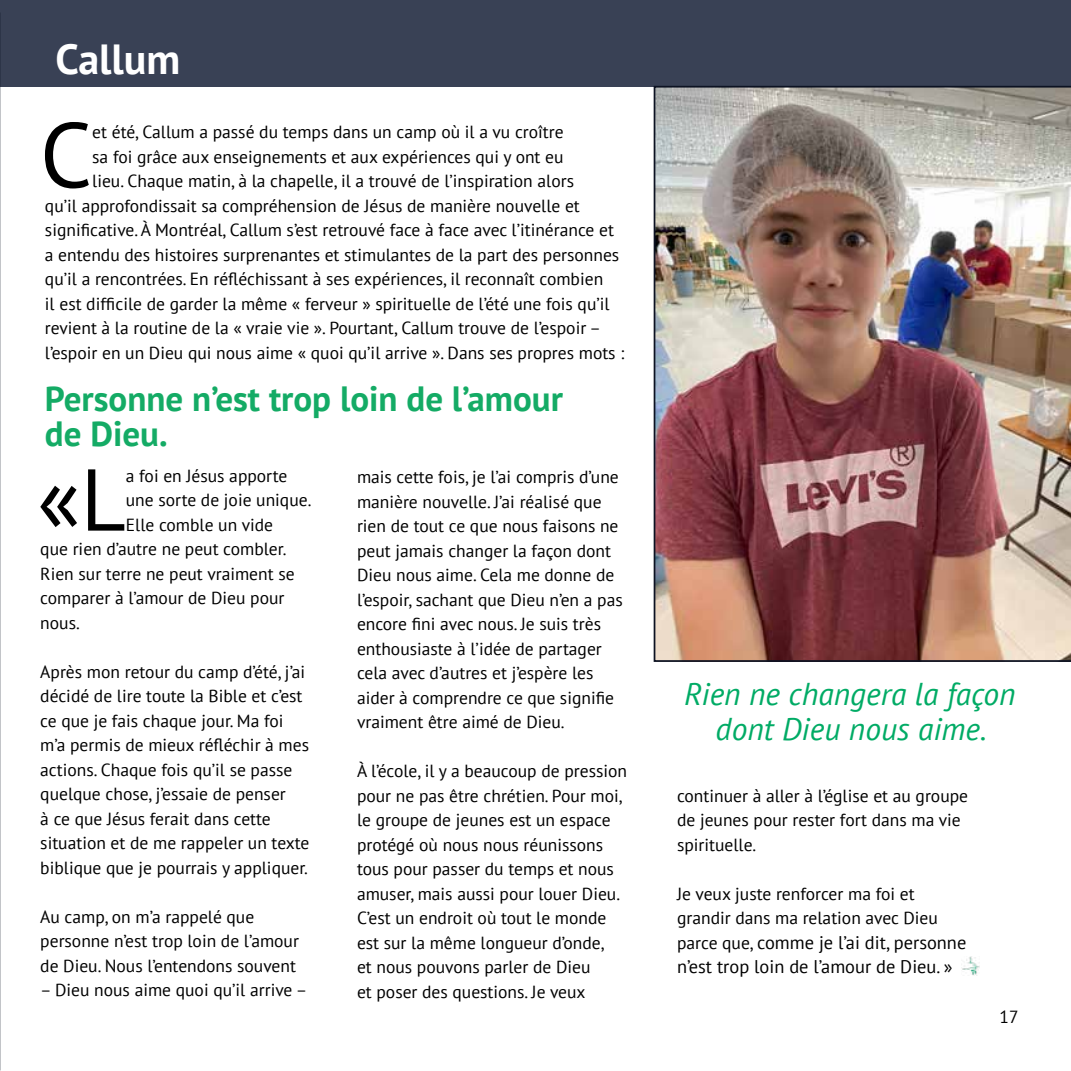
<style>
.page{position:relative;width:1071px;height:1071px;background:#fff}
.page>*{position:absolute;margin:0;border:0;box-sizing:border-box;transform-origin:0 0}
.t1{font:91.88px "PT Sans";color:#000}
.t2{font:700 42px "PT Sans";color:#fff}
.t3{font:700 35px/35px "PT Sans";color:#14ab65}
.t4{font:italic 31.5px/35px "PT Sans";color:#00ab65;text-align:center}
.t5{font:18.38px/24.5px "PT Sans";color:#000}
.t6{font:17.5px/24.5px "PT Sans";color:#000}
.s1{font-size:87.5px}
.s2{font-size:17.5px}
</style>
<div class="page">
<div style="left:0;top:0;width:1071px;height:87px;background:#394155"></div>
<img style="left:0;top:13px;width:1px;height:700px">
<img style="left:962px;top:956px;width:18px;height:20px">
<img style="left:654px;top:86px;width:417px;height:576px">
<h2 class="t2" style="left:55px;top:31px;width:126px">Callum</h2>
<h1 class="t1" style="left:40px;top:96px;width:54px">C</h1>
<p class="t6" style="left:92px;top:120px;width:473px">et été, Callum a passé du temps dans un camp où il a vu croître</p>
<p class="t6" style="left:92px;top:144px;width:473px">sa foi grâce aux enseignements et aux expériences qui y ont eu</p>
<p class="t6" style="left:92px;top:169px;width:483px">lieu. Chaque matin, à la chapelle, il a trouvé de l’inspiration alors</p>
<p class="t6" style="left:45px;top:193px;width:536px">qu’il approfondissait sa compréhension de Jésus de manière nouvelle et</p>
<p class="t6" style="left:45px;top:218px;width:570px">significative. À Montréal, Callum s’est retrouvé face à face avec l’itinérance et</p>
<p class="t6" style="left:45px;top:242px;width:576px">a entendu des histoires surprenantes et stimulantes de la part des personnes</p>
<p class="t6" style="left:45px;top:267px;width:560px">qu’il a rencontrées. En réfléchissant à ses expériences, il reconnaît combien</p>
<p class="t6" style="left:45px;top:291px;width:566px">il est difficile de garder la même « ferveur » spirituelle de l’été une fois qu’il</p>
<p class="t6" style="left:45px;top:316px;width:558px">revient à la routine de la « vraie vie ». Pourtant, Callum trouve de l’espoir –</p>
<p class="t6" style="left:45px;top:340px;width:581px">l’espoir en un Dieu qui nous aime « quoi qu’il arrive ». Dans ses propres mots :</p>
<h3 class="t3" style="left:45px;top:381px;width:519px">Personne n’est trop loin de l’amour de Dieu.</h3>
<h1 class="t1" style="left:37px;top:439px;width:91px">«<span class="s1">L</span></h1>
<p class="t6" style="left:126px;top:463px;width:163px">a foi en Jésus apporte</p>
<p class="t6" style="left:126px;top:487px;width:187px">une sorte de joie unique.</p>
<p class="t6" style="left:126px;top:512px;width:149px">Elle comble un vide</p>
<p class="t6" style="left:40px;top:536px;width:248px">que rien d’autre ne peut combler.</p>
<p class="t6" style="left:40px;top:561px;width:256px">Rien sur terre ne peut vraiment se</p>
<p class="t6" style="left:40px;top:585px;width:246px">comparer à l’amour de Dieu pour</p>
<p class="t6" style="left:40px;top:610px;width:41px">nous.</p>
<p class="t6" style="left:40px;top:659px;width:271px">Après mon retour du camp d’été, j’ai décidé de lire toute la Bible et c’est ce que je fais chaque jour. Ma foi m’a permis de mieux réfléchir à mes actions. Chaque fois qu’il se passe quelque chose, j’essaie de penser<br>à ce que Jésus ferait dans cette situation et de me rappeler un texte biblique que je pourrais y appliquer.</p>
<p class="t6" style="left:40px;top:904px;width:260px">Au camp, on m’a rappelé que personne n’est trop loin de l’amour de Dieu. Nous l’entendons souvent</p>
<p class="t6" style="left:40px;top:977px;width:269px">– Dieu nous aime quoi qu’il arrive –</p>
<p class="t6" style="left:357px;top:465px;width:267px">mais cette fois, je l’ai compris d’une manière nouvelle. J’ai réalisé que rien de tout ce que nous faisons ne peut jamais changer la façon dont Dieu nous aime. Cela me donne de l’espoir, sachant que Dieu n’en a pas encore fini avec nous. Je suis très enthousiaste à l’idée de partager cela avec d’autres et j’espère les aider à comprendre ce que signifie vraiment être aimé de Dieu.</p>
<p class="t6" style="left:357px;top:759px;width:272px">À l’école, il y a beaucoup de pression pour ne pas être chrétien. Pour moi, le groupe de jeunes est un espace protégé où nous nous réunissons tous pour passer du temps et nous amuser, mais aussi pour louer Dieu.<br>C’est un endroit où tout le monde est sur la même longueur d’onde,<br>et nous pouvons parler de Dieu<br>et poser des questions. Je veux</p>
<h3 class="t4" style="left:684px;top:676px;width:333px">Rien ne changera la façon dont Dieu nous aime.</h3>
<p class="t6" style="left:677px;top:783px;width:293px">continuer à aller à l’église et au groupe de jeunes pour rester fort dans ma vie spirituelle.</p>
<p class="t6" style="left:677px;top:881px;width:262px">Je veux juste renforcer ma foi et grandir dans ma relation avec Dieu</p>
<p class="t5" style="left:677px;top:929px;width:291px"><span class="s2">parce que,</span> comme je l’ai dit, personne n’est trop loin de l’amour de Dieu. »</p>
<p class="t6" style="left:1000px;top:1004px;width:21px">17</p>
</div>
